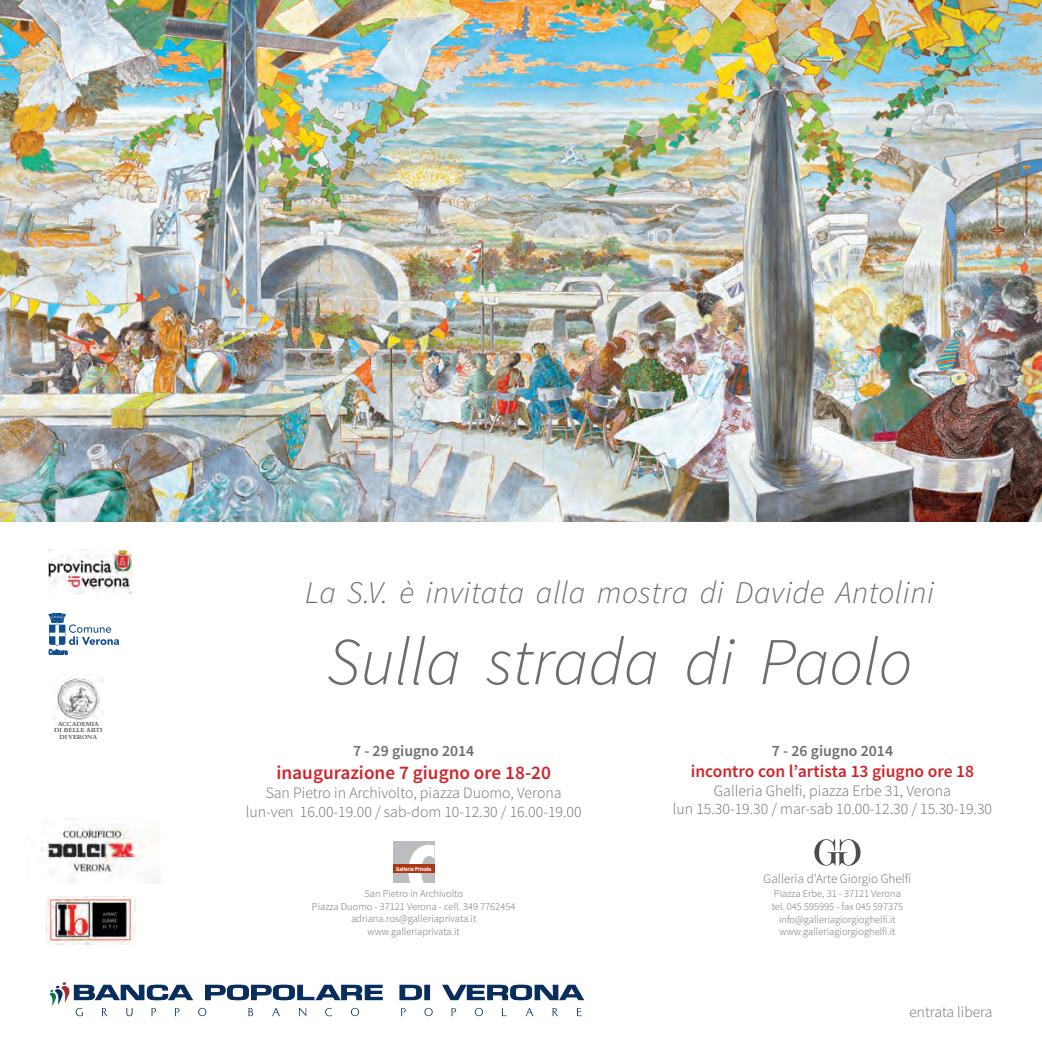
<style>
.page{position:relative;width:1042px;height:1042px;background:#fff}
.page>*{position:absolute;margin:0;border:0;box-sizing:border-box;transform-origin:0 0}
.t1{font:italic 300 67.02px "Source Sans Pro";color:#6c6d70}
.t2{font:italic 300 31.5px "Source Sans Pro";letter-spacing:.02em;color:#6c6d70}
.t3{font:600 19.25px "Source Sans Pro";color:#d1232a}
.t4{font:600 17.5px "Source Sans Pro";color:#d1232a}
.t5{font:300 15.75px/18.9px "Source Sans Pro";color:#6c6d70;text-align:center}
.t6{font:600 15.75px "Source Sans Pro";color:#6c6d70}
.t7{font:300 15.4px "Source Sans Pro";color:#6c6d70}
.t8{font:300 13.12px "Source Sans Pro";color:#6c6d70}
.t9{font:300 10.5px/12.6px "Source Sans Pro";color:#6c6d70;text-align:center}
.t10{font:700 6.48px/6.5px "Bembo";color:#57585a;text-align:center}
.t11{font:700 condensed 5.6px "Helvetica Neue";letter-spacing:.01em;color:#fff}
</style>
<div class="page">
<img style="left:0;top:0;width:1042px;height:521px">
<svg style="left:814px;top:839px;width:46px;height:27px"></svg>
<div style="left:393px;top:841px;width:41px;height:42px;background:#bcbdc0"></div>
<svg style="left:408px;top:845px;width:26px;height:38px"></svg>
<div style="left:393px;top:864px;width:41px;height:9px;background:#aa3815"></div>
<img style="left:46px;top:896px;width:89px;height:48px">
<img style="left:41px;top:818px;width:119px;height:65px">
<svg style="left:49px;top:613px;width:70px;height:41px"></svg>
<img style="left:53px;top:674px;width:50px;height:47px">
<img style="left:49px;top:550px;width:83px;height:43px">
<svg style="left:50px;top:982px;width:533px;height:34px"></svg>
<p class="t10" style="left:54px;top:720px;width:50px">ACCADEMIA<br>DI BELLE ARTI<br>DI VERONA</p>
<h2 class="t2" style="left:305px;top:573px;width:630px">La S.V. è invitata alla mostra di Davide Antolini</h2>
<h1 class="t1" style="left:327px;top:621px;width:587px">Sulla strada di Paolo</h1>
<h3 class="t6" style="left:353px;top:740px;width:123px">7 - 29 giugno 2014</h3>
<h3 class="t3" style="left:276px;top:760px;width:276px">inaugurazione 7 giugno ore 18-20</h3>
<h3 class="t5" style="left:246px;top:783px;width:337px">San Pietro in Archivolto, piazza Duomo, Verona lun-ven 16.00-19.00 / sab-dom 10-12.30 / 16.00-19.00</h3>
<p class="t11" style="left:396px;top:865px;width:36px">Galleria Privata</p>
<p class="t9" style="left:312px;top:887px;width:205px">San Pietro in Archivolto<br>Piazza Duomo - 37121 Verona - cell. 349 7762454 adriana.ros@galleriaprivata.it www.galleriaprivata.it</p>
<h3 class="t6" style="left:772px;top:740px;width:123px">7 - 26 giugno 2014</h3>
<h3 class="t4" style="left:691px;top:760px;width:285px">incontro con l’artista 13 giugno ore 18</h3>
<h3 class="t5" style="left:673px;top:781px;width:321px">Galleria Ghelfi, piazza Erbe 31, Verona<br>lun 15.30-19.30 / mar-sab 10.00-12.30 / 15.30-19.30</h3>
<p class="t8" style="left:763px;top:870px;width:149px">Galleria d’Arte Giorgio Ghelfi</p>
<p class="t9" style="left:772px;top:887px;width:133px">Piazza Erbe, 31 - 37121 Verona tel. 045 595995 - fax 045 597375 info@galleriagiorgioghelfi.it www.galleriagiorgioghelfi.it</p>
<h3 class="t7" style="left:909px;top:1002px;width:84px">entrata libera</h3>
</div>
